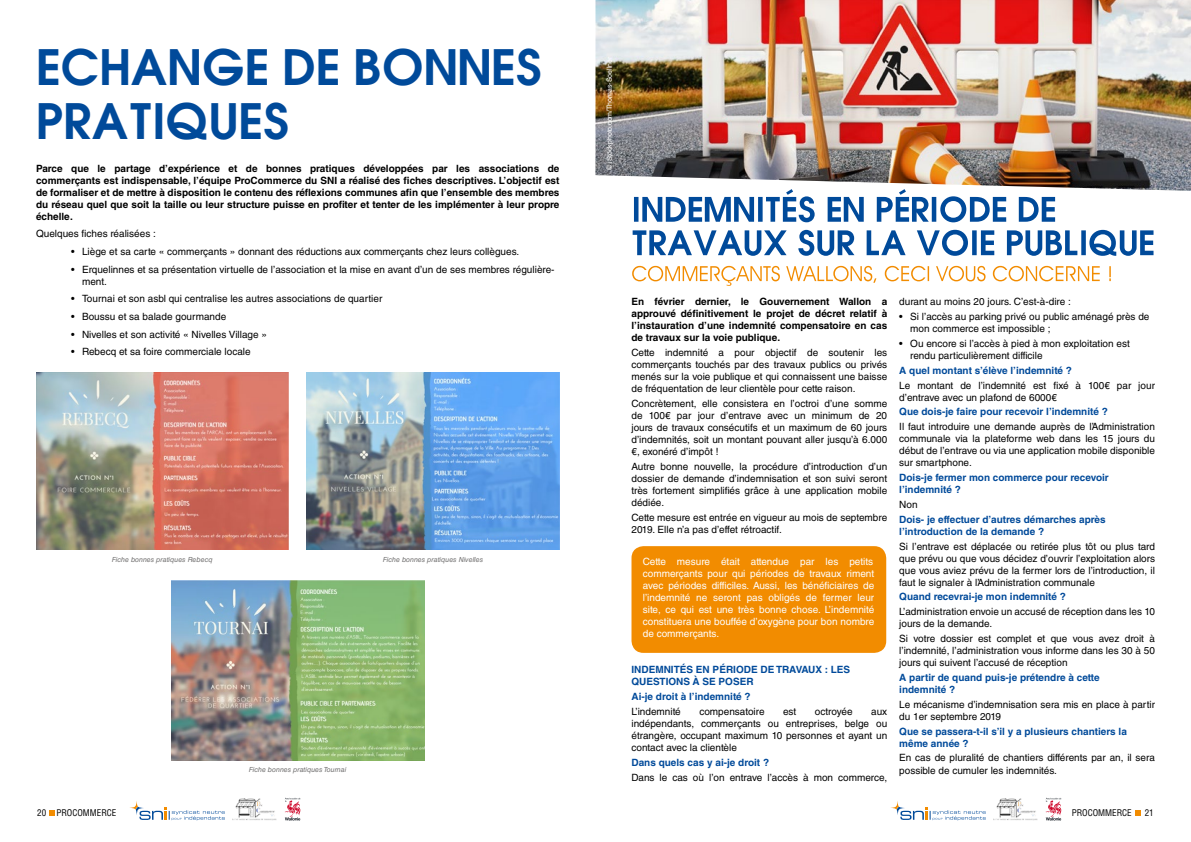
<style>
.page{position:relative;width:1191px;height:842px;background:#fff}
.page>*{position:absolute;margin:0;border:0;box-sizing:border-box;transform-origin:0 0}
.t1{font:700 45px/54px "Avant Garde";color:#004a9a}
.t2{font:10px/12px "Helvetica LT Std";color:#000}
.t3{font:700 10px/12px "Helvetica LT Std";color:#000;text-align:justify}
.t4{font:700 10px/12px "Helvetica LT Std";color:#004a9a}
.t5{font:10px/12px "Helvetica LT Std";color:#fff;text-align:justify}
.t6{font:condensed 9px "Helvetica LT Std";color:#000}
.t7{font:italic 7px "Helvetica LT Std";color:#706f6f}
.t8{font:7px "Helvetica LT Std";color:#fff}
</style>
<div class="page">
<svg style="left:49px;top:810px;width:6px;height:6px"></svg>
<svg style="left:1135px;top:810px;width:6px;height:6px"></svg>
<svg style="left:130px;top:801px;width:95px;height:19px"></svg>
<svg style="left:890px;top:801px;width:95px;height:19px"></svg>
<svg style="left:285px;top:798px;width:15px;height:22px"></svg>
<svg style="left:1045px;top:798px;width:16px;height:22px"></svg>
<img style="left:232px;top:798px;width:45px;height:22px">
<img style="left:993px;top:798px;width:45px;height:22px">
<img style="left:595px;top:0;width:596px;height:191px">
<svg style="left:632px;top:266px;width:478px;height:20px"></svg>
<svg style="left:632px;top:230px;width:521px;height:26px"></svg>
<svg style="left:634px;top:189px;width:421px;height:33px"></svg>
<div style="left:631px;top:546px;width:255px;height:107px;background:#f28c00;border-radius:12px"></div>
<img style="left:171px;top:580px;width:253px;height:181px">
<img style="left:307px;top:373px;width:252px;height:177px">
<img style="left:36px;top:372px;width:253px;height:178px">
<h1 class="t1" style="left:36px;top:40px;width:508px">ECHANGE DE BONNES<br>PRATIQUES</h1>
<p class="t3" style="left:36px;top:162px;width:525px">Parce que le partage d’expérience et de bonnes pratiques développées par les associations de commerçants est indispensable, l’équipe ProCommerce du SNI a réalisé des fiches descriptives. L’objectif est de formaliser et de mettre à disposition le contenu des réflexions communes afin que l’ensemble des membres du réseau quel que soit la taille ou leur structure puisse en profiter et tenter de les implémenter à leur propre échelle.</p>
<p class="t2" style="left:36px;top:228px;width:121px">Quelques fiches réalisées :</p>
<p class="t2" style="left:71px;top:245px;width:450px">• Liège et sa carte « commerçants » donnant des réductions aux commerçants chez leurs collègues.</p>
<p class="t2" style="left:82px;top:263px;width:474px;text-indent:-11px">• Erquelinnes et sa présentation virtuelle de l’association et la mise en avant d’un de ses membres régulière&shy;ment.</p>
<p class="t2" style="left:71px;top:293px;width:313px">• Tournai et son asbl qui centralise les autres associations de quartier</p>
<p class="t2" style="left:71px;top:310px;width:157px">• Boussu et sa balade gourmande</p>
<p class="t2" style="left:71px;top:328px;width:197px">• Nivelles et son activité « Nivelles Village »</p>
<p class="t2" style="left:71px;top:346px;width:181px">• Rebecq et sa foire commerciale locale</p>
<p class="t7" style="left:112px;top:555px;width:102px">Fiche bonnes pratiques Rebecq</p>
<p class="t7" style="left:383px;top:555px;width:102px">Fiche bonnes pratiques Nivelles</p>
<p class="t7" style="left:249px;top:765px;width:99px">Fiche bonnes pratiques Tournai</p>
<p class="t8" style="left:605px;top:170px;width:115px;rotate:-90deg">© iStockphoto.com/Thomas-Soellner</p>
<p class="t3" style="left:631px;top:296px;width:257px">En février dernier, le Gouvernement Wallon a approuvé définitivement le projet de décret relatif à l’instauration d’une indemnité compensatoire en cas de travaux sur la voie publique.</p>
<p class="t2" style="left:631px;top:347px;width:257px;text-align:justify">Cette indemnité a pour objectif de soutenir les commerçants touchés par des travaux publics ou privés menés sur la voie publique et qui connaissent une baisse de fréquentation de leur clientèle pour cette raison.</p>
<p class="t2" style="left:631px;top:397px;width:257px;text-align:justify">Concrètement, elle consistera en l’octroi d’une somme de 100€ par jour d’entrave avec un minimum de 20 jours de travaux consécutifs et un maximum de 60 jours d’indemnités, soit un montant pouvant aller jusqu’à 6.000 €, exonéré d’impôt !</p>
<p class="t2" style="left:631px;top:460px;width:257px;text-align:justify">Autre bonne nouvelle, la procédure d’introduction d’un dossier de demande d’indemnisation et son suivi seront très fortement simplifiés grâce à une application mobile dédiée.</p>
<p class="t2" style="left:631px;top:511px;width:257px">Cette mesure est entrée en vigueur au mois de septembre<br>2019. Elle n’a pas d’effet rétroactif.</p>
<p class="t5" style="left:643px;top:556px;width:233px">Cette mesure était attendue par les petits commerçants pour qui périodes de travaux riment avec périodes difficiles. Aussi, les bénéficiaires de l’indemnité ne seront pas obligés de fermer leur site, ce qui est une très bonne chose. L’indemnité constituera une bouffée d’oxygène pour bon nombre de commerçants.</p>
<p class="t4" style="left:631px;top:663px;width:220px">INDEMNITÉS EN PÉRIODE DE TRAVAUX : LES<br>QUESTIONS À SE POSER</p>
<p class="t4" style="left:631px;top:690px;width:121px">Ai-je droit à l’indemnité ?</p>
<p class="t2" style="left:631px;top:705px;width:51px">L’indemnité</p>
<p class="t2" style="left:699px;top:705px;width:67px">compensatoire</p>
<p class="t2" style="left:783px;top:705px;width:15px">est</p>
<p class="t2" style="left:815px;top:705px;width:39px">octroyée</p>
<p class="t2" style="left:631px;top:705px;width:257px;text-align:justify;text-indent:240px">aux indépendants, commerçants ou entreprises, belge ou étrangère, occupant maximum 10 personnes et ayant un contact avec la clientèle</p>
<p class="t4" style="left:631px;top:756px;width:139px">Dans quels cas y ai-je droit ?</p>
<p class="t2" style="left:631px;top:771px;width:257px">Dans le cas où l’on entrave l’accès à mon commerce,</p>
<p class="t2" style="left:899px;top:296px;width:173px">durant au moins 20 jours. C’est-à-dire :</p>
<p class="t2" style="left:910px;top:311px;width:241px;text-indent:-11px">• Si l’accès au parking privé ou public aménagé près de mon commerce est impossible ;</p>
<p class="t2" style="left:910px;top:337px;width:221px;text-indent:-11px">• Ou encore si l’accès à pied à mon exploitation est rendu particulièrement difficile</p>
<p class="t4" style="left:899px;top:364px;width:174px">A quel montant s’élève l’indemnité ?</p>
<p class="t2" style="left:899px;top:379px;width:257px">Le montant de l’indemnité est fixé à 100€ par jour d’entrave avec un plafond de 6000€</p>
<p class="t4" style="left:899px;top:406px;width:210px">Que dois-je faire pour recevoir l’indemnité ?</p>
<p class="t2" style="left:899px;top:421px;width:257px;text-align:justify">Il faut introduire une demande auprès de l’Administration communale via la plateforme web dans les 15 jours du début de l’entrave ou via une application mobile disponible sur smartphone.</p>
<p class="t4" style="left:899px;top:471px;width:211px">Dois-je fermer mon commerce pour recevoir l’indemnité ?</p>
<p class="t2" style="left:899px;top:498px;width:20px">Non</p>
<p class="t4" style="left:899px;top:513px;width:208px">Dois- je effectuer d’autres démarches après l’introduction de la demande ?</p>
<p class="t2" style="left:899px;top:540px;width:257px;text-align:justify">Si l’entrave est déplacée ou retirée plus tôt ou plus tard que prévu ou que vous décidez d’ouvrir l’exploitation alors que vous aviez prévu de la fermer lors de l’introduction, il faut le signaler à l’Administration communale</p>
<p class="t4" style="left:899px;top:591px;width:168px">Quand recevrai-je mon indemnité ?</p>
<p class="t2" style="left:899px;top:606px;width:257px">L’administration envoie un accusé de réception dans les 10 jours de la demande.</p>
<p class="t2" style="left:899px;top:633px;width:257px;text-align:justify">Si votre dossier est complet et que vous avez droit à l’indemnité, l’administration vous informe dans les 30 à 50 jours qui suivent l’accusé de réception</p>
<p class="t4" style="left:899px;top:671px;width:202px">A partir de quand puis-je prétendre à cette indemnité ?</p>
<p class="t2" style="left:899px;top:698px;width:257px">Le mécanisme d’indemnisation sera mis en place à partir du 1er septembre 2019</p>
<p class="t4" style="left:899px;top:725px;width:229px">Que se passera-t-il s’il y a plusieurs chantiers la même année ?</p>
<p class="t2" style="left:899px;top:752px;width:257px">En cas de pluralité de chantiers différents par an, il sera possible de cumuler les indemnités.</p>
<p class="t6" style="left:37px;top:807px;width:81px">20 PROCOMMERCE</p>
<p class="t6" style="left:1071px;top:807px;width:62px">PROCOMMERCE</p>
<p class="t6" style="left:1144px;top:807px;width:10px">21</p>
</div>
